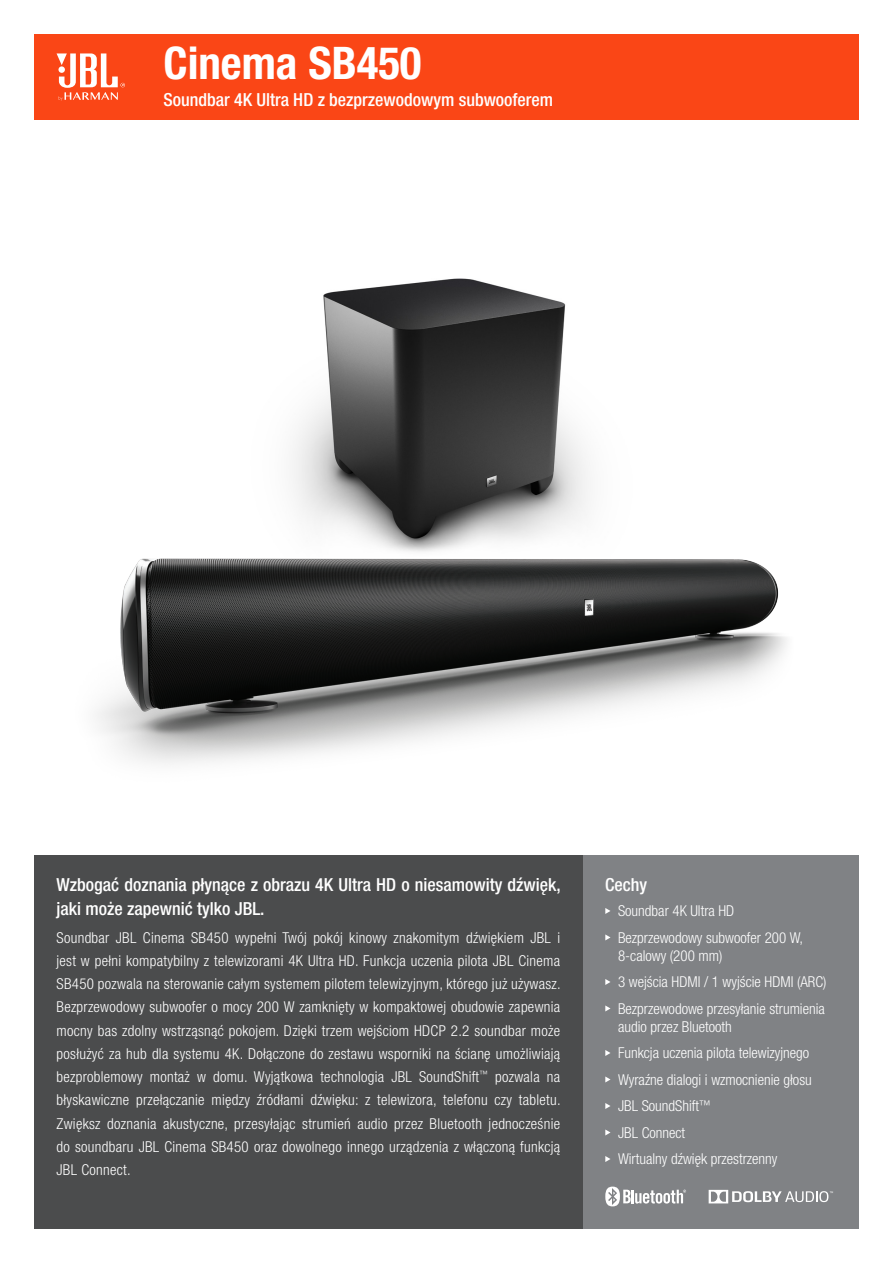
<style>
.page{position:relative;width:893px;height:1263px;background:#fff}
.page>*{position:absolute;margin:0;border:0;box-sizing:border-box;transform-origin:0 0}
.t1{font:700 condensed 45px "Helvetica Neue LT Pro";color:#fff}
.t2{font:500 condensed 18px/24px "Helvetica Neue LT Pro";color:#fff}
.t3{font:300 condensed 15px/23.2px "Helvetica Neue LT Pro";color:#fff}
.s1{font-size:12px}
</style>
<div class="page">
<img style="left:292px;top:278px;width:296px;height:198px">
<img style="left:96px;top:476px;width:691px;height:288px">
<div style="left:583px;top:856px;width:276px;height:373px;background:#808285"></div>
<svg style="left:605px;top:908px;width:5px;height:6px"></svg>
<svg style="left:605px;top:934px;width:5px;height:6px"></svg>
<svg style="left:605px;top:979px;width:5px;height:6px"></svg>
<svg style="left:605px;top:1005px;width:5px;height:6px"></svg>
<svg style="left:605px;top:1050px;width:5px;height:6px"></svg>
<svg style="left:605px;top:1076px;width:5px;height:6px"></svg>
<svg style="left:605px;top:1103px;width:5px;height:6px"></svg>
<svg style="left:605px;top:1129px;width:5px;height:6px"></svg>
<svg style="left:605px;top:1156px;width:5px;height:6px"></svg>
<div style="left:34px;top:34px;width:825px;height:85px;background:#fa4616"></div>
<div style="left:34px;top:856px;width:549px;height:373px;background:#4b4c4d"></div>
<svg style="left:605px;top:1186px;width:81px;height:20px"></svg>
<svg style="left:57px;top:53px;width:68px;height:48px"></svg>
<svg style="left:709px;top:1190px;width:124px;height:13px"></svg>
<p class="t1" style="left:163px;top:36px;width:260px">Cinema SB450</p>
<p class="t2" style="left:163px;top:88px;width:391px">Soundbar 4K Ultra HD z bezprzewodowym subwooferem</p>
<p class="t2" style="left:57px;top:872px;width:506px">Wzbogać doznania płynące z obrazu 4K Ultra HD o niesamowity dźwięk, jaki może zapewnić tylko JBL.</p>
<p class="t3" style="left:57px;top:926px;width:506px;text-align:justify">Soundbar JBL Cinema SB450 wypełni Twój pokój kinowy znakomitym dźwiękiem JBL i jest w pełni kompatybilny z telewizorami 4K Ultra HD. Funkcja uczenia pilota JBL Cinema SB450 pozwala na sterowanie całym systemem pilotem telewizyjnym, którego już używasz.<br>Bezprzewodowy subwoofer o mocy 200 W zamknięty w kompaktowej obudowie zapewnia mocny bas zdolny wstrząsnąć pokojem. Dzięki trzem wejściom HDCP 2.2 soundbar może posłużyć za hub dla systemu 4K. Dołączone do zestawu wsporniki na ścianę umożliwiają bezproblemowy montaż w domu. Wyjątkowa technologia JBL SoundShift<sup>™</sup> pozwala na błyskawiczne przełączanie między źródłami dźwięku: z telewizora, telefonu czy tabletu.<br>Zwiększ doznania akustyczne, przesyłając strumień audio przez Bluetooth jednocześnie do soundbaru JBL Cinema SB450 oraz dowolnego innego urządzenia z włączoną funkcją JBL Connect.</p>
<p class="t2" style="left:605px;top:872px;width:43px">Cechy</p>
<p class="t3" style="left:618px;top:899px;width:118px">Soundbar 4K Ultra HD</p>
<p class="t3" style="left:618px;top:928px;width:187px;line-height:18px">Bezprzewodowy subwoofer 200 W,<br>8-calowy (200 mm)</p>
<p class="t3" style="left:618px;top:970px;width:210px">3 wejścia HDMI / 1 wyjście HDMI (ARC)</p>
<p class="t3" style="left:618px;top:999px;width:208px;line-height:18px">Bezprzewodowe przesyłanie strumienia audio przez Bluetooth</p>
<p class="t3" style="left:618px;top:1041px;width:193px">Funkcja uczenia pilota telewizyjnego</p>
<p class="t3" style="left:618px;top:1068px;width:195px">Wyraźne dialogi i wzmocnienie głosu</p>
<p class="t3" style="left:618px;top:1094px;width:94px">JBL SoundShift<span class="s1">™</span></p>
<p class="t3" style="left:618px;top:1121px;width:69px">JBL Connect</p>
<p class="t3" style="left:618px;top:1147px;width:161px">Wirtualny dźwięk przestrzenny</p>
</div>
